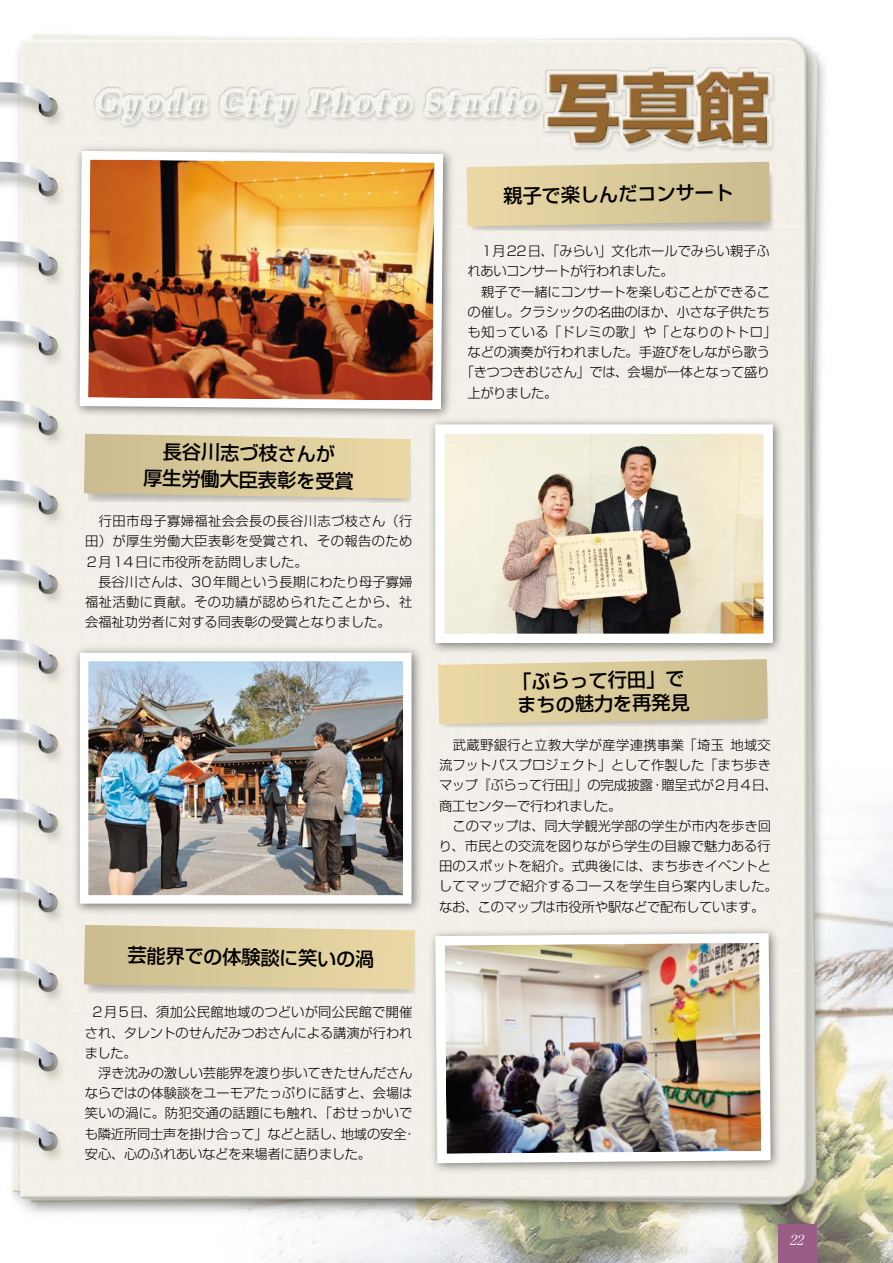
<style>
.page{position:relative;width:893px;height:1263px;background:#fff}
.page>*{position:absolute;margin:0;border:0;box-sizing:border-box;transform-origin:0 0}
.t1{font:500 19.2px/23.4px "Shin Go Pro";color:#000}
.t2{font:italic 300 13.8px "Ryumin Pro";color:#fff}
.t3{font:300 13.35px/20.2px "Shin Go Pro";color:#000}
.t4{font:300 13.35px/20.2px "Shin Go Pro";letter-spacing:.03em;color:#000}
.t5{font:300 13.35px/20.2px "Shin Go Pro";letter-spacing:-.02em;color:#000}
.t6{font:300 13.35px "Shin Go Pro";letter-spacing:-.03em;color:#000}
.t7{font:300 13.35px "Shin Go Pro";letter-spacing:.02em;color:#000}
.t8{font:300 13.35px "Shin Go Pro";letter-spacing:.025em;color:#000}
.t9{font:300 13.35px "Shin Go Pro";letter-spacing:-.035em;color:#000}
</style>
<div class="page">
<img style="left:0;top:33px;width:893px;height:1230px">
<div style="left:778px;top:1225px;width:38px;height:38px;background:#9a5d87"></div>
<div style="left:72px;top:143px;width:384px;height:279px;background:#000;opacity:.5"></div>
<img style="left:75px;top:33px;width:372px;height:1230px">
<svg style="left:438px;top:659px;width:332px;height:69px;background:#dbcda3"></svg>
<svg style="left:84px;top:434px;width:327px;height:69px;background:#dacca2"></svg>
<svg style="left:84px;top:925px;width:332px;height:69px;background:#dacca2"></svg>
<div style="left:427px;top:416px;width:359px;height:240px;background:#000;opacity:.5"></div>
<img style="left:430px;top:420px;width:347px;height:228px">
<div style="left:427px;top:925px;width:357px;height:251px;background:#000;opacity:.5"></div>
<img style="left:431px;top:928px;width:344px;height:240px">
<svg style="left:467px;top:162px;width:306px;height:70px;background:#dacca3"></svg>
<h1 class="t1" style="left:144px;top:435px;width:212px;line-height:26.5px;text-align:center;rotate:1deg">長谷川志づ枝さんが<br>厚生労働大臣表彰を受賞</h1>
<p class="t4" style="left:85px;top:509px;width:329px">　行田市母子寡婦福祉会会長の長谷川志づ枝さん（行田）が厚生労働大臣表彰を受賞され、その報告のため<br>２月14日に市役所を訪問しました。<br>　長谷川さんは、30年間という長期にわたり母子寡婦福祉活動に貢献。その功績が認められたことから、社会福祉功労者に対する同表彰の受賞となりました。</p>
<h1 class="t1" style="left:128px;top:941px;width:248px;rotate:1deg">芸能界での体験談に笑いの渦</h1>
<p class="t3" style="left:91px;top:1000px;width:323px">２月５日、須加公民館地域のつどいが同公民館で開催</p>
<p class="t3" style="left:85px;top:1021px;width:329px">され、タレントのせんだみつおさんによる講演が行われ</p>
<p class="t3" style="left:85px;top:1041px;width:53px">ました。</p>
<p class="t3" style="left:85px;top:1061px;width:329px">　浮き沈みの激しい芸能界を渡り歩いてきたせんださん</p>
<p class="t3" style="left:85px;top:1081px;width:329px">ならではの体験談をユーモアたっぷりに話すと、会場は</p>
<p class="t3" style="left:85px;top:1101px;width:329px">笑いの渦に。防犯交通の話題にも触れ、「おせっかいで</p>
<p class="t3" style="left:403px;top:1122px;width:15px">・</p>
<p class="t5" style="left:85px;top:1122px;width:288px">も隣近所同士声を掛け合って」などと話し、<br>安心、心のふれあいなどを来場者に語りました。</p>
<p class="t3" style="left:341px;top:1122px;width:67px">地域の安全</p>
<h1 class="t1" style="left:503px;top:182px;width:231px;rotate:-1deg">親子で楽しんだコンサート</h1>
<p class="t3" style="left:468px;top:239px;width:304px">　１月22日、「みらい」文化ホールでみらい親子ふ</p>
<p class="t6" style="left:468px;top:260px;width:208px">れあいコンサートが行われました。</p>
<p class="t3" style="left:468px;top:280px;width:304px">　親子で一緒にコンサートを楽しむことができるこ</p>
<p class="t3" style="left:468px;top:300px;width:304px">の催し。クラシックの名曲のほか、小さな子供たち</p>
<p class="t7" style="left:467px;top:321px;width:311px">も知っている「ドレミの歌」や「となりのトトロ「</p>
<p class="t3" style="left:468px;top:340px;width:304px">などの演奏が行われました。手遊びをしながら歌う</p>
<p class="t6" style="left:461px;top:361px;width:311px">「きつつきおじさん」では、会場が一体となって盛り</p>
<p class="t3" style="left:468px;top:381px;width:91px">上がりました。</p>
<h1 class="t1" style="left:512px;top:668px;width:178px;rotate:-1deg">「ぶらって行田」でまちの魅力を再発見</h1>
<p class="t8" style="left:439px;top:734px;width:286px">　武蔵野銀行と立教大学が産学連携事業「埼玉</p>
<p class="t3" style="left:439px;top:753px;width:333px">流フットパスプロジェクト」として作製した「まち歩き</p>
<p class="t9" style="left:661px;top:774px;width:118px">贈呈式が２月４日、</p>
<p class="t3" style="left:730px;top:733px;width:42px">地域交</p>
<p class="t3" style="left:439px;top:774px;width:341px">マップ『ぶらって行田』」の完成披露<br>商工センターで行われました。<br>　このマップは、同大学観光学部の学生が市内を歩き回り、市民との交流を図りながら学生の目線で魅力ある行田のスポットを紹介。式典後には、まち歩きイベントとしてマップで紹介するコースを学生自ら案内しました。なお、このマップは市役所や駅などで配布しています。</p>
<p class="t3" style="left:651px;top:774px;width:15px">・</p>
<p class="t2" style="left:789px;top:1229px;width:19px">22</p>
</div>
